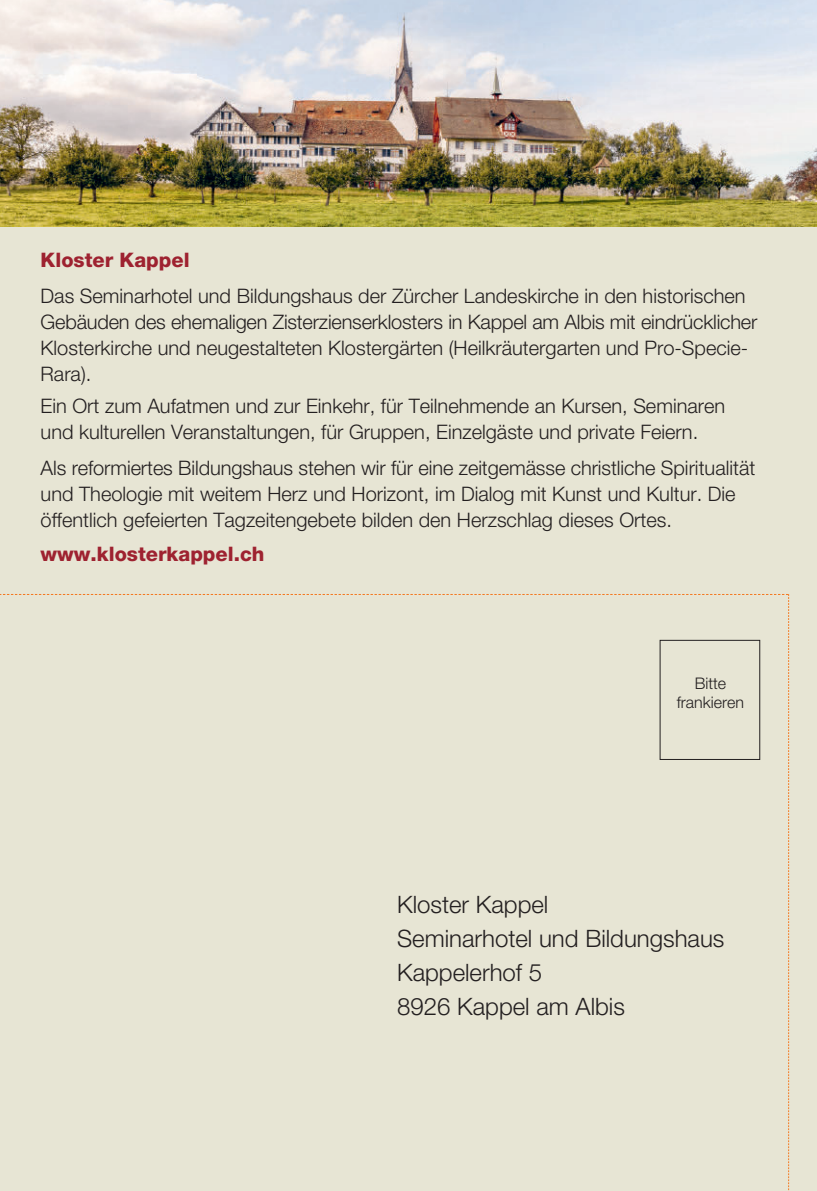
<style>
.page{position:relative;width:817px;height:1191px;background:#fff}
.page>*{position:absolute;margin:0;border:0;box-sizing:border-box;transform-origin:0 0}
.t1{font:300 24px/34px "Helvetica Neue LT Pro";color:#231f20}
.t2{font:300 20px/26px "Helvetica Neue LT Pro";color:#231f20}
.t3{font:800 20px "Helvetica Neue LT Pro";color:#9e2230}
.t4{font:300 16px/19.2px "Helvetica Neue LT Pro";color:#231f20;text-align:center}
</style>
<div class="page">
<div style="left:0;top:0;width:816px;height:1191px;background:#e7e5d4"></div>
<img style="left:0;top:0;width:816px;height:227px">
<svg style="left:0;top:594px;width:789px;height:597px"></svg>
<p class="t3" style="left:41px;top:248px;width:150px">Kloster Kappel</p>
<p class="t2" style="left:41px;top:283px;width:718px">Das Seminarhotel und Bildungshaus der Zürcher Landeskirche in den historischen Gebäuden des ehemaligen Zisterzienserklosters in Kappel am Albis mit eindrücklicher Klosterkirche und neugestalteten Klostergärten (Heilkräutergarten und Pro-Specie-Rara).</p>
<p class="t2" style="left:41px;top:393px;width:686px">Ein Ort zum Aufatmen und zur Einkehr, für Teilnehmende an Kursen, Seminaren und kulturellen Veranstaltungen, für Gruppen, Einzelgäste und private Feiern.</p>
<p class="t2" style="left:41px;top:455px;width:716px">Als reformiertes Bildungshaus stehen wir für eine zeitgemässe christliche Spiritualität und Theologie mit weitem Herz und Horizont, im Dialog mit Kunst und Kultur. Die öffentlich gefeierten Tagzeitengebete bilden den Herzschlag dieses Ortes.</p>
<p class="t3" style="left:41px;top:542px;width:225px">www.klosterkappel.ch</p>
<p class="t4" style="left:676px;top:673px;width:69px">Bitte frankieren</p>
<p class="t1" style="left:397px;top:887px;width:329px">Kloster Kappel<br>Seminarhotel und Bildungshaus<br>Kappelerhof 5<br>8926 Kappel am Albis</p>
</div>
